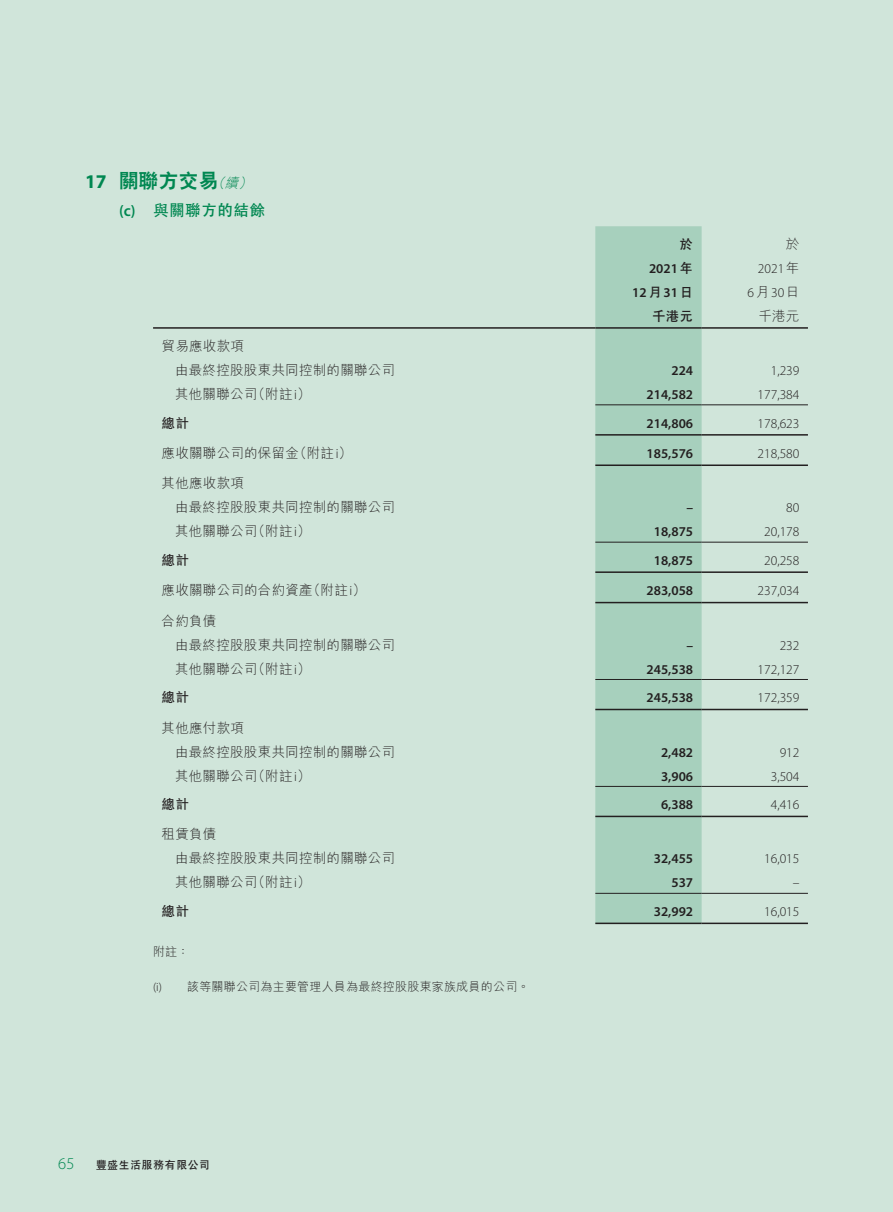
<style>
.page{position:relative;width:893px;height:1212px;background:#d0e5da}
.page>*{position:absolute;margin:0;border:0;box-sizing:border-box;transform-origin:0 0}
._01_H1{font:800 19.5px "C Hei 2 HK";letter-spacing:.02em;color:#008751}
._01_H1-2{font:700 19.5px "Myriad Pro";color:#008751}
.t1{font:300 16.5px "Myriad Pro";color:#008751}
._02_H2{font:700 15.75px "C Hei 2 HK";letter-spacing:.02em;color:#008751}
._02_H2-2{font:600 15.75px "Myriad Pro";color:#008751}
._50_Table_txt{font:300 13.5px "M Hei HK";letter-spacing:.02em;color:#231f20}
._50_Table_txt-2{font:600 13.5px "Myriad Pro";color:#231f20}
._50_Table_txt-3{font:300 13.5px "Myriad Pro";color:#231f20}
._50_Table_txt-4{font:700 13.5px "C Hei 2 HK";letter-spacing:.02em;color:#231f20}
._01_H1-3{font:italic 300 13.5px "M Hei HK";color:#008751}
._06_Notes{font:300 12px "M Hei HK";letter-spacing:.02em;color:#231f20}
._06_Notes-2{font:300 12px "Myriad Pro";color:#231f20}
.t2{font:700 11.25px "C Hei 2 HK";letter-spacing:.02em;color:#231f20}
.s1{font-family:"Myriad Pro"}
.s2{font-family:"C Hei 2 HK";font-weight:700}
.s3{font-family:"M Hei HK"}
</style>
<div class="page">
<div style="left:595px;top:226px;width:107px;height:696px;background:#a7d0bd"></div>
<hr style="left:153px;top:327px;width:442px;height:2px;background:#231f20">
<hr style="left:595px;top:327px;width:107px;height:2px;background:#231f20">
<hr style="left:702px;top:327px;width:106px;height:2px;background:#231f20">
<hr style="left:595px;top:404px;width:107px;height:1px;background:#231f20">
<hr style="left:702px;top:404px;width:106px;height:1px;background:#231f20">
<hr style="left:595px;top:434px;width:107px;height:2px;background:#231f20">
<hr style="left:702px;top:434px;width:106px;height:2px;background:#231f20">
<hr style="left:595px;top:464px;width:107px;height:2px;background:#231f20">
<hr style="left:702px;top:464px;width:106px;height:2px;background:#231f20">
<hr style="left:595px;top:542px;width:107px;height:1px;background:#231f20">
<hr style="left:702px;top:542px;width:106px;height:1px;background:#231f20">
<hr style="left:595px;top:571px;width:107px;height:2px;background:#231f20">
<hr style="left:702px;top:571px;width:106px;height:2px;background:#231f20">
<hr style="left:595px;top:602px;width:107px;height:1px;background:#231f20">
<hr style="left:702px;top:602px;width:106px;height:1px;background:#231f20">
<hr style="left:595px;top:679px;width:107px;height:1px;background:#231f20">
<hr style="left:702px;top:679px;width:106px;height:1px;background:#231f20">
<hr style="left:595px;top:709px;width:107px;height:1px;background:#231f20">
<hr style="left:702px;top:709px;width:106px;height:1px;background:#231f20">
<hr style="left:595px;top:786px;width:107px;height:1px;background:#231f20">
<hr style="left:702px;top:786px;width:106px;height:1px;background:#231f20">
<hr style="left:595px;top:816px;width:107px;height:1px;background:#231f20">
<hr style="left:702px;top:816px;width:106px;height:1px;background:#231f20">
<hr style="left:595px;top:893px;width:107px;height:1px;background:#231f20">
<hr style="left:702px;top:893px;width:106px;height:1px;background:#231f20">
<hr style="left:595px;top:922px;width:107px;height:2px;background:#231f20">
<hr style="left:702px;top:922px;width:106px;height:2px;background:#231f20">
<p class="_01_H1-2" style="left:85px;top:168px;width:23px">17</p>
<p class="_01_H1" style="left:119px;top:170px;width:101px">關聯方交易</p>
<p class="_01_H1-3" style="left:225px;top:176px;width:18px">續</p>
<p class="_01_H1-3" style="left:211px;top:176px;width:18px">（</p>
<p class="_01_H1-3" style="left:238px;top:176px;width:18px">(</p>
<p class="_02_H2-2" style="left:119px;top:200px;width:18px">)c(</p>
<p class="_02_H2" style="left:153px;top:202px;width:114px">與關聯方的結餘</p>
<p class="_50_Table_txt" style="left:162px;top:339px;width:84px">貿易應收款項</p>
<p class="_50_Table_txt" style="left:175px;top:363px;width:222px">由最終控股股東共同控制的關聯公司</p>
<p class="_50_Table_txt" style="left:252px;top:387px;width:60px">（附註<span class="s1">i</span>(</p>
<p class="_50_Table_txt" style="left:175px;top:387px;width:84px">其他關聯公司</p>
<p class="_50_Table_txt-4" style="left:162px;top:416px;width:29px">總計</p>
<p class="_50_Table_txt" style="left:293px;top:446px;width:60px">（附註<span class="s1">i</span>(</p>
<p class="_50_Table_txt" style="left:162px;top:446px;width:139px">應收關聯公司的保留金</p>
<p class="_50_Table_txt" style="left:162px;top:476px;width:84px">其他應收款項</p>
<p class="_50_Table_txt" style="left:175px;top:500px;width:222px">由最終控股股東共同控制的關聯公司</p>
<p class="_50_Table_txt" style="left:252px;top:524px;width:60px">（附註<span class="s1">i</span>(</p>
<p class="_50_Table_txt" style="left:175px;top:524px;width:84px">其他關聯公司</p>
<p class="_50_Table_txt-4" style="left:162px;top:553px;width:29px">總計</p>
<p class="_50_Table_txt" style="left:307px;top:583px;width:60px">（附註<span class="s1">i</span>(</p>
<p class="_50_Table_txt" style="left:162px;top:583px;width:153px">應收關聯公司的合約資產</p>
<p class="_50_Table_txt" style="left:162px;top:614px;width:56px">合約負債</p>
<p class="_50_Table_txt" style="left:175px;top:638px;width:222px">由最終控股股東共同控制的關聯公司</p>
<p class="_50_Table_txt" style="left:252px;top:662px;width:60px">（附註<span class="s1">i</span>(</p>
<p class="_50_Table_txt" style="left:175px;top:662px;width:84px">其他關聯公司</p>
<p class="_50_Table_txt-4" style="left:162px;top:690px;width:29px">總計</p>
<p class="_50_Table_txt" style="left:162px;top:721px;width:84px">其他應付款項</p>
<p class="_50_Table_txt" style="left:175px;top:745px;width:222px">由最終控股股東共同控制的關聯公司</p>
<p class="_50_Table_txt" style="left:252px;top:769px;width:60px">（附註<span class="s1">i</span>(</p>
<p class="_50_Table_txt" style="left:175px;top:769px;width:84px">其他關聯公司</p>
<p class="_50_Table_txt-4" style="left:162px;top:797px;width:29px">總計</p>
<p class="_50_Table_txt" style="left:162px;top:827px;width:56px">租賃負債</p>
<p class="_50_Table_txt" style="left:175px;top:851px;width:222px">由最終控股股東共同控制的關聯公司</p>
<p class="_50_Table_txt" style="left:252px;top:875px;width:60px">（附註<span class="s1">i</span>(</p>
<p class="_50_Table_txt" style="left:175px;top:875px;width:84px">其他關聯公司</p>
<p class="_50_Table_txt-4" style="left:162px;top:904px;width:29px">總計</p>
<p class="_06_Notes" style="left:153px;top:945px;width:38px">附註：</p>
<p class="_06_Notes" style="left:187px;top:980px;width:344px">該等關聯公司為主要管理人員為最終控股股東家族成員的公司。</p>
<p class="_06_Notes-2" style="left:153px;top:980px;width:10px">)i(</p>
<p class="t1" style="left:58px;top:1153px;width:18px">65</p>
<p class="t2" style="left:96px;top:1159px;width:116px">豐盛生活服務有限公司</p>
<p class="_50_Table_txt-4" style="left:680px;top:237px;width:15px">於</p>
<p class="_50_Table_txt-2" style="left:649px;top:259px;width:46px">2021<span class="s2">年</span></p>
<p class="_50_Table_txt-2" style="left:632px;top:283px;width:63px">12<span class="s2">月</span>31<span class="s2">日</span></p>
<p class="_50_Table_txt-4" style="left:652px;top:309px;width:43px">千港元</p>
<p class="_50_Table_txt" style="left:786px;top:237px;width:15px">於</p>
<p class="_50_Table_txt-3" style="left:758px;top:260px;width:43px">2021<span class="s3">年</span></p>
<p class="_50_Table_txt-3" style="left:748px;top:284px;width:53px">6<span class="s3">月</span>30<span class="s3">日</span></p>
<p class="_50_Table_txt" style="left:758px;top:309px;width:43px">千港元</p>
<p class="_50_Table_txt-2" style="left:671px;top:362px;width:23px">224</p>
<p class="_50_Table_txt-3" style="left:771px;top:362px;width:30px">1,239</p>
<p class="_50_Table_txt-2" style="left:646px;top:386px;width:48px">214,582</p>
<p class="_50_Table_txt-3" style="left:757px;top:386px;width:43px">177,384</p>
<p class="_50_Table_txt-2" style="left:646px;top:414px;width:48px">214,806</p>
<p class="_50_Table_txt-3" style="left:757px;top:415px;width:43px">178,623</p>
<p class="_50_Table_txt-2" style="left:646px;top:445px;width:48px">185,576</p>
<p class="_50_Table_txt-3" style="left:757px;top:445px;width:43px">218,580</p>
<p class="_50_Table_txt-2" style="left:686px;top:499px;width:8px">–</p>
<p class="_50_Table_txt-3" style="left:786px;top:500px;width:15px">80</p>
<p class="_50_Table_txt-2" style="left:654px;top:523px;width:41px">18,875</p>
<p class="_50_Table_txt-3" style="left:764px;top:524px;width:37px">20,178</p>
<p class="_50_Table_txt-2" style="left:654px;top:552px;width:41px">18,875</p>
<p class="_50_Table_txt-3" style="left:764px;top:552px;width:37px">20,258</p>
<p class="_50_Table_txt-2" style="left:646px;top:582px;width:48px">283,058</p>
<p class="_50_Table_txt-3" style="left:757px;top:582px;width:43px">237,034</p>
<p class="_50_Table_txt-2" style="left:686px;top:636px;width:8px">–</p>
<p class="_50_Table_txt-3" style="left:780px;top:637px;width:21px">232</p>
<p class="_50_Table_txt-2" style="left:646px;top:660px;width:48px">245,538</p>
<p class="_50_Table_txt-3" style="left:757px;top:661px;width:43px">172,127</p>
<p class="_50_Table_txt-2" style="left:646px;top:689px;width:48px">245,538</p>
<p class="_50_Table_txt-3" style="left:757px;top:689px;width:43px">172,359</p>
<p class="_50_Table_txt-2" style="left:661px;top:743px;width:34px">2,482</p>
<p class="_50_Table_txt-3" style="left:780px;top:744px;width:21px">912</p>
<p class="_50_Table_txt-2" style="left:661px;top:767px;width:34px">3,906</p>
<p class="_50_Table_txt-3" style="left:771px;top:768px;width:30px">3,504</p>
<p class="_50_Table_txt-2" style="left:661px;top:796px;width:34px">6,388</p>
<p class="_50_Table_txt-3" style="left:771px;top:796px;width:30px">4,416</p>
<p class="_50_Table_txt-2" style="left:654px;top:850px;width:41px">32,455</p>
<p class="_50_Table_txt-3" style="left:764px;top:851px;width:37px">16,015</p>
<p class="_50_Table_txt-2" style="left:671px;top:874px;width:23px">537</p>
<p class="_50_Table_txt-3" style="left:793px;top:875px;width:8px">–</p>
<p class="_50_Table_txt-2" style="left:654px;top:903px;width:41px">32,992</p>
<p class="_50_Table_txt-3" style="left:764px;top:903px;width:37px">16,015</p>
</div>
